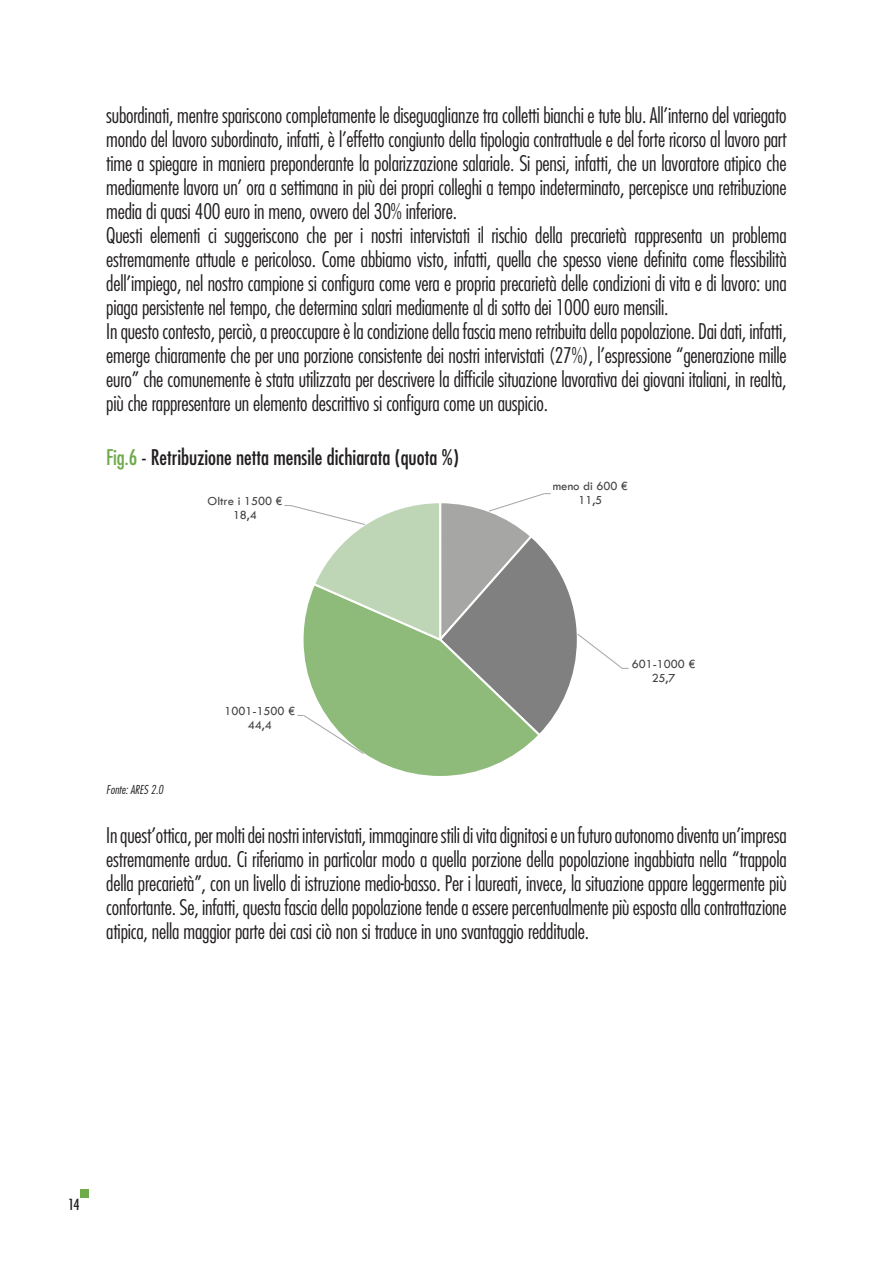
<style>
.page{position:relative;width:893px;height:1263px;background:#fff}
.page>*{position:absolute;margin:0;border:0;box-sizing:border-box;transform-origin:0 0}
.t1{font:300 condensed 21px/24px "Futura LT";letter-spacing:-.01em;color:#231f20}
.t2{font:condensed 21px "Futura LT";color:#231f20}
.t3{font:500 condensed 15px "Futura";color:#231f20}
.t4{font:12.75px/14px "Tw Cen";letter-spacing:-.005em;color:#404040;text-align:center}
.t5{font:italic 300 condensed 12px "Futura LT";color:#231f20}
.s1{color:#6faa4b}
</style>
<div class="page">
<div style="left:80px;top:1188px;width:9px;height:9px;background:#6faa4b"></div>
<svg style="left:367px;top:755px;width:146px;height:21px"></svg>
<svg style="left:284px;top:493px;width:344px;height:262px"></svg>
<p class="t1" style="left:106px;top:103px;width:682px">subordinati, mentre spariscono completamente le diseguaglianze tra colletti bianchi e tute blu. All’interno del variegato mondo del lavoro subordinato, infatti, è l’effetto congiunto della tipologia contrattuale e del forte ricorso al lavoro part time a spiegare in maniera preponderante la polarizzazione salariale. Si pensi, infatti, che un lavoratore atipico che mediamente lavora un’ ora a settimana in più dei propri colleghi a tempo indeterminato, percepisce una retribuzione media di quasi 400 euro in meno, ovvero del 30% inferiore.<br>Questi elementi ci suggeriscono che per i nostri intervistati il rischio della precarietà rappresenta un problema estremamente attuale e pericoloso. Come abbiamo visto, infatti, quella che spesso viene definita come flessibilità dell’impiego, nel nostro campione si configura come vera e propria precarietà delle condizioni di vita e di lavoro: una piaga persistente nel tempo, che determina salari mediamente al di sotto dei 1000 euro mensili.<br>In questo contesto, perciò, a preoccupare è la condizione della fascia meno retribuita della popolazione. Dai dati, infatti, emerge chiaramente che per una porzione consistente dei nostri intervistati (27%), l’espressione “generazione mille euro” che comunemente è stata utilizzata per descrivere la difficile situazione lavorativa dei giovani italiani, in realtà, più che rappresentare un elemento descrittivo si configura come un auspicio.</p>
<p class="t2" style="left:106px;top:445px;width:354px"><span class="s1">Fig.6</span> - Retribuzione netta mensile dichiarata (quota %)</p>
<p class="t4" style="left:207px;top:494px;width:76px">Oltre i 1500 €<br>18,4</p>
<p class="t5" style="left:106px;top:783px;width:58px">Fonte: ARES 2.0</p>
<p class="t4" style="left:224px;top:704px;width:72px">1001-1500 €<br>44,4</p>
<p class="t4" style="left:553px;top:479px;width:76px">meno di 600 €<br>11,5</p>
<p class="t4" style="left:632px;top:657px;width:65px">601-1000 €<br>25,7</p>
<p class="t1" style="left:106px;top:823px;width:682px;text-align:justify">In quest’ottica, per molti dei nostri intervistati, immaginare stili di vita dignitosi e un futuro autonomo diventa un’impresa estremamente ardua. Ci riferiamo in particolar modo a quella porzione della popolazione ingabbiata nella “trappola della precarietà”, con un livello di istruzione medio-basso. Per i laureati, invece, la situazione appare leggermente più confortante. Se, infatti, questa fascia della popolazione tende a essere percentualmente più esposta alla contrattazione atipica, nella maggior parte dei casi ciò non si traduce in uno svantaggio reddituale.</p>
<p class="t3" style="left:68px;top:1195px;width:13px">14</p>
</div>
